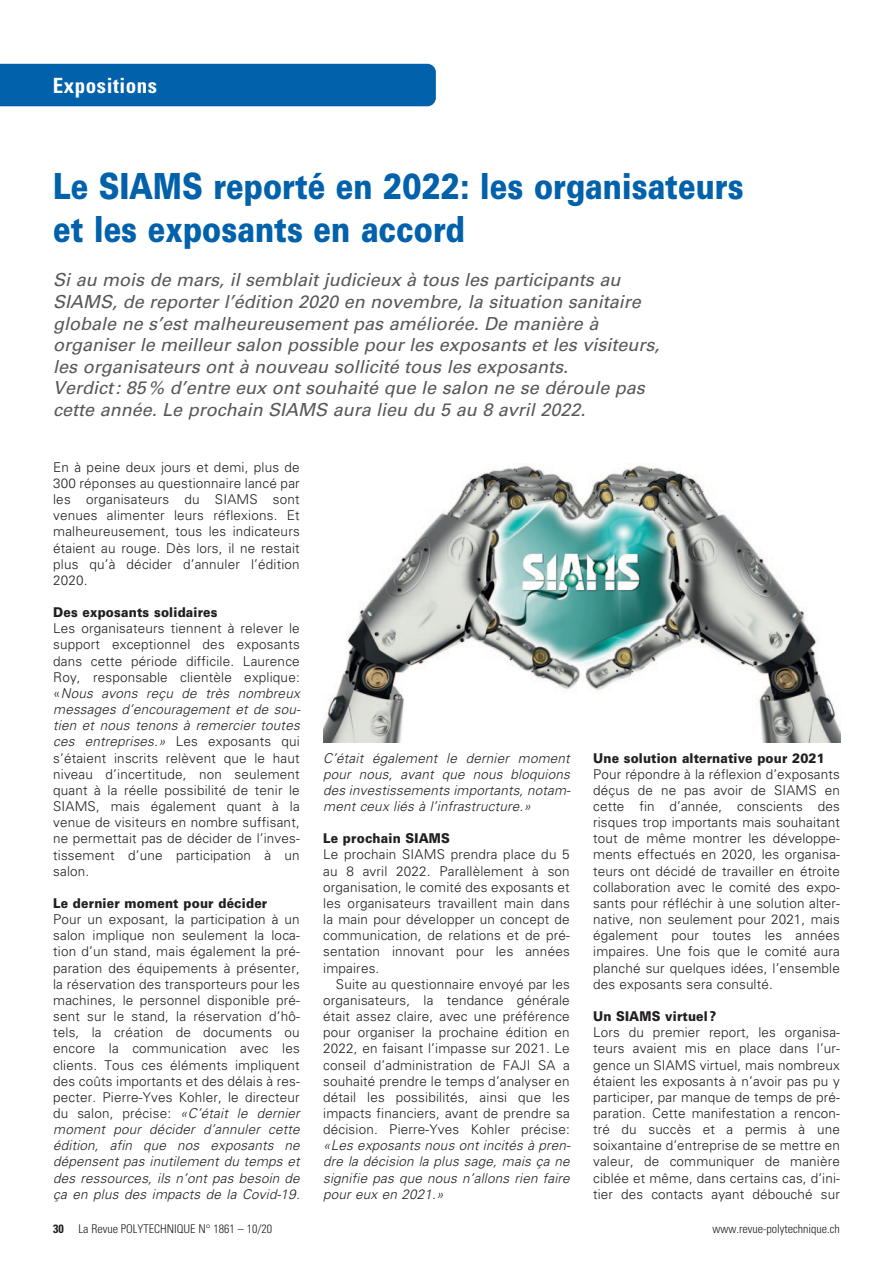
<style>
.page{position:relative;width:893px;height:1263px;background:#fff}
.page>*{position:absolute;margin:0;border:0;box-sizing:border-box;transform-origin:0 0}
.t1{font:900 36px/43.2px "Univers";color:#0161ab;scale:.8 1}
.t2{font:700 condensed 21px "Univers";letter-spacing:.025em;color:#fff}
.t3{font:italic 18px/21.6px "Univers";color:#57585a}
.t4{font:300 13.5px/16.2px "Univers";letter-spacing:.015em;color:#231f20;text-align:justify}
.t5{font:italic 300 13.5px/16.2px "Univers";letter-spacing:.015em;color:#231f20;text-align:justify}
.t6{font:900 13.5px "Univers";letter-spacing:.015em;color:#231f20;scale:.9 1}
.t7{font:300 condensed 12px "Univers";color:#231f20}
.s1{font-style:italic}
.s2{font-weight:700}
</style>
<div class="page">
<div style="left:0;top:64px;width:436px;height:42px;background:#0161ab"></div>
<img style="left:323px;top:465px;width:517px;height:277px">
<h2 class="t2" style="left:53px;top:78px;width:106px">Expositions</h2>
<h1 class="t1" style="left:53px;top:168px;width:865px">Le SIAMS reporté en 2022: les organisateurs et les exposants en accord</h1>
<p class="t3" style="left:53px;top:271px;width:608px">Si au mois de mars, il semblait judicieux à tous les participants au SIAMS, de reporter l’édition 2020 en novembre, la situation sanitaire globale ne s’est malheureusement pas améliorée. De manière à organiser le meilleur salon possible pour les exposants et les visiteurs, les organisateurs ont à nouveau sollicité tous les exposants.<br>Verdict : 85 % d’entre eux ont souhaité que le salon ne se déroule pas cette année. Le prochain SIAMS aura lieu du 5 au 8 avril 2022.</p>
<p class="t4" style="left:53px;top:460px;width:248px">En à peine deux jours et demi, plus de 300 réponses au questionnaire lancé par les organisateurs du SIAMS sont venues alimenter leurs réflexions. Et malheureusement, tous les indicateurs étaient au rouge. Dès lors, il ne restait plus qu’à décider d’annuler l’édition 2020.</p>
<p class="t6" style="left:53px;top:607px;width:184px">Des exposants solidaires</p>
<p class="t4" style="left:53px;top:622px;width:249px">Les organisateurs tiennent à relever le support exceptionnel des exposants dans cette période difficile. Laurence Roy, responsable clientèle explique: «<span class="s1">Nous avons reçu de très nombreux messages d’encouragement et de sou&shy;tien et nous tenons à remercier toutes ces entreprises.»</span> Les exposants qui s’étaient inscrits relèvent que le haut niveau d’incertitude, non seulement quant à la réelle possibilité de tenir le SIAMS, mais également quant à la venue de visiteurs en nombre suffisant, ne permettait pas de décider de l’inves&shy;tissement d’une participation à un salon.</p>
<p class="t6" style="left:53px;top:898px;width:239px">Le dernier moment pour décider</p>
<p class="t4" style="left:53px;top:912px;width:248px">Pour un exposant, la participation à un salon implique non seulement la loca&shy;tion d’un stand, mais également la pré&shy;paration des équipements à présenter, la réservation des transporteurs pour les machines, le personnel disponible pré&shy;sent sur le stand, la réservation d’hô&shy;tels, la création de documents ou encore la communication avec les clients. Tous ces éléments impliquent des coûts importants et des délais à res&shy;pecter. Pierre-Yves Kohler, le directeur du salon, précise: <span class="s1">«C’était le dernier moment pour décider d’annuler cette édition, afin que nos exposants ne dépensent pas inutilement du temps et des ressources, ils n’ont pas besoin de ça en plus des impacts de la Covid-19.</span></p>
<p class="t5" style="left:323px;top:751px;width:249px">C’était également le dernier moment pour nous, avant que nous bloquions des investissements importants, notam&shy;ment ceux liés à l’infrastructure.»</p>
<p class="t6" style="left:323px;top:833px;width:142px">Le prochain SIAMS</p>
<p class="t4" style="left:323px;top:848px;width:248px">Le prochain SIAMS prendra place du 5 au 8 avril 2022. Parallèlement à son organisation, le comité des exposants et les organisateurs travaillent main dans la main pour développer un concept de communication, de relations et de pré&shy;sentation innovant pour les années impaires.</p>
<p class="t4" style="left:323px;top:977px;width:248px;text-indent:13px">Suite au questionnaire envoyé par les organisateurs, la tendance générale était assez claire, avec une préférence pour organiser la prochaine édition en 2022, en faisant l’impasse sur 2021. Le conseil d’administration de FAJI SA a souhaité prendre le temps d’analyser en détail les possibilités, ainsi que les impacts financiers, avant de prendre sa décision. Pierre-Yves Kohler précise:</p>
<p class="t5" style="left:323px;top:1139px;width:249px">«Les exposants nous ont incités à pren&shy;dre la décision la plus sage, mais ça ne signifie pas que nous n’allons rien faire pour eux en 2021.»</p>
<p class="t6" style="left:593px;top:753px;width:259px">Une solution alternative pour 2021</p>
<p class="t4" style="left:593px;top:767px;width:248px">Pour répondre à la réflexion d’exposants déçus de ne pas avoir de SIAMS en cette fin d’année, conscients des risques trop importants mais souhaitant tout de même montrer les développe&shy;ments effectués en 2020, les organisa&shy;teurs ont décidé de travailler en étroite collaboration avec le comité des expo&shy;sants pour réfléchir à une solution alter&shy;native, non seulement pour 2021, mais également pour toutes les années impaires. Une fois que le comité aura planché sur quelques idées, l’ensemble des exposants sera consulté.</p>
<p class="t6" style="left:593px;top:1011px;width:138px">Un SIAMS virtuel ?</p>
<p class="t4" style="left:593px;top:1025px;width:248px">Lors du premier report, les organisa&shy;teurs avaient mis en place dans l’ur&shy;gence un SIAMS virtuel, mais nombreux étaient les exposants à n’avoir pas pu y participer, par manque de temps de pré&shy;paration. Cette manifestation a rencon&shy;tré du succès et a permis à une soixantaine d’entreprise de se mettre en valeur, de communiquer de manière ciblée et même, dans certains cas, d’ini&shy;tier des contacts ayant débouché sur</p>
<p class="t7" style="left:53px;top:1225px;width:220px"><span class="s2">30</span> La Revue POLYTECHNIQUE N° 1861 – 10/20</p>
<p class="t7" style="left:712px;top:1225px;width:129px">www.revue-polytechnique.ch</p>
</div>
